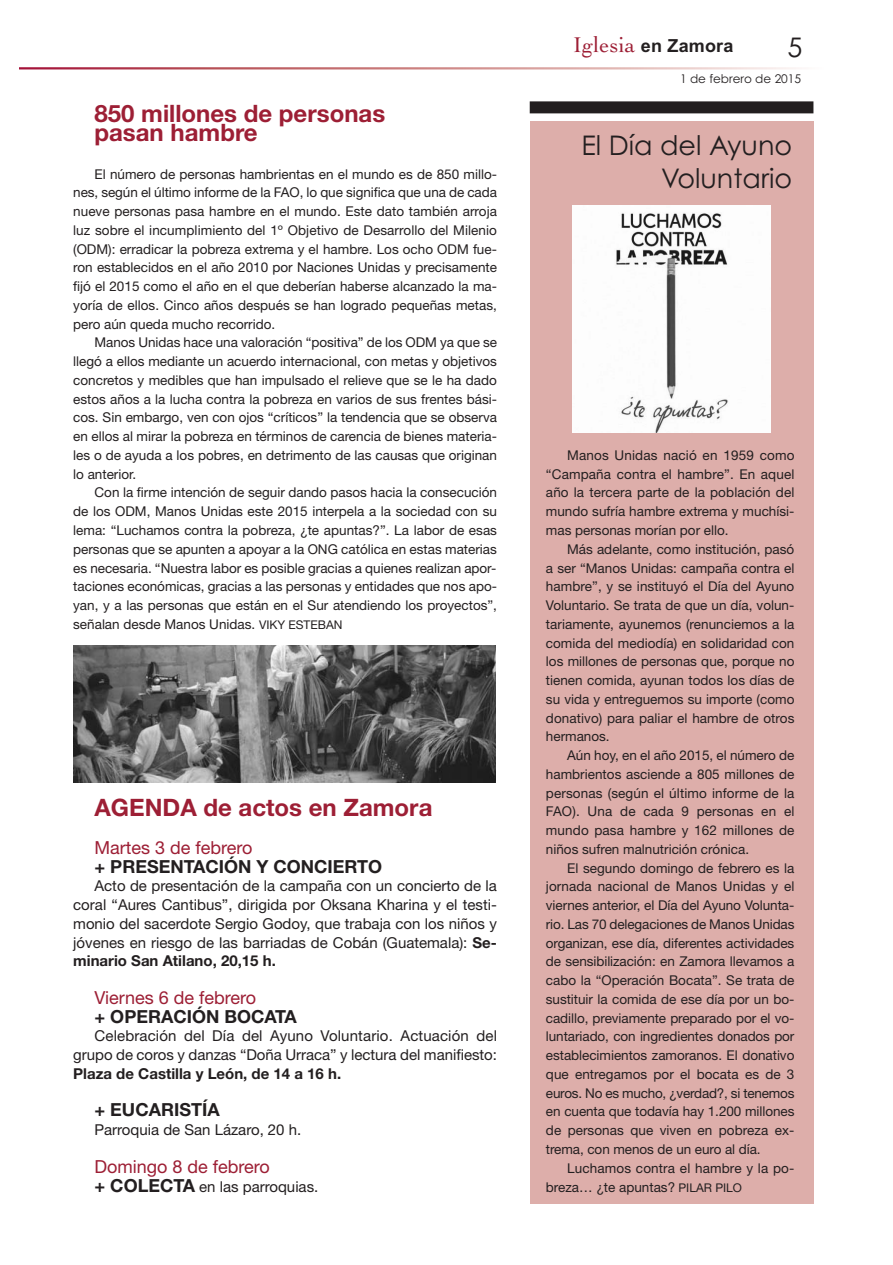
<style>
.page{position:relative;width:893px;height:1265px;background:#fff}
.page>*{position:absolute;margin:0;border:0;box-sizing:border-box;transform-origin:0 0}
.t1{font:27px/32.4px "Century Gothic";color:#231f20;text-align:right}
.t2{font:700 24px/18.8px "Helvetica Neue";color:#9d1f35}
.t3{font:18px "Helvetica Neue";color:#9d1f35}
.t4{font:700 18px "Helvetica Neue";color:#231f20}
.t5{font:700 18px "Arial";letter-spacing:.01em;color:#231f20}
.t6{font:15px/18.8px "Helvetica Neue";color:#231f20;text-align:justify}
.t7{font:700 15px "Helvetica Neue";color:#231f20}
.t8{font:13.5px/18.8px "Helvetica Neue";color:#231f20;text-align:justify}
.t9{font:12px "Century Gothic";color:#231f20}
.s1{font-size:12px}
.s2{font-weight:700}
.s3{font-weight:700;font-size:18px}
.s4{font-family:"Cochin";font-weight:400;font-size:22.5px;color:#9d1f35}
</style>
<div class="page">
<img style="left:20px;top:67px;width:776px;height:2px">
<div style="left:530px;top:121px;width:283px;height:1082px;background:#ddaeaa"></div>
<div style="left:529px;top:101px;width:284px;height:12px;background:#231f20"></div>
<img style="left:73px;top:645px;width:423px;height:137px">
<img style="left:572px;top:205px;width:199px;height:227px">
<h2 class="t2" style="left:94px;top:107px;width:292px">850 millones de personas pasan hambre</h2>
<p class="t8" style="left:73px;top:166px;width:425px;text-indent:21px">El número de personas hambrientas en el mundo es de 850 millo&shy;nes, según el último informe de la FAO, lo que significa que una de cada nueve personas pasa hambre en el mundo. Este dato también arroja luz sobre el incumplimiento del 1º Objetivo de Desarrollo del Milenio (ODM): erradicar la pobreza extrema y el hambre. Los ocho ODM fue&shy;ron establecidos en el año 2010 por Naciones Unidas y precisamente fijó el 2015 como el año en el que deberían haberse alcanzado la ma&shy;yoría de ellos. Cinco años después se han logrado pequeñas metas, pero aún queda mucho recorrido.</p>
<p class="t8" style="left:73px;top:334px;width:425px;text-indent:21px">Manos Unidas hace una valoración “positiva” de los ODM ya que se llegó a ellos mediante un acuerdo internacional, con metas y objetivos concretos y medibles que han impulsado el relieve que se le ha dado estos años a la lucha contra la pobreza en varios de sus frentes bási&shy;cos. Sin embargo, ven con ojos “críticos” la tendencia que se observa en ellos al mirar la pobreza en términos de carencia de bienes materia&shy;les o de ayuda a los pobres, en detrimento de las causas que originan lo anterior.</p>
<p class="t8" style="left:73px;top:484px;width:425px;text-indent:21px">Con la firme intención de seguir dando pasos hacia la consecución de los ODM, Manos Unidas este 2015 interpela a la sociedad con su lema: “Luchamos contra la pobreza, ¿te apuntas?”. La labor de esas personas que se apunten a apoyar a la ONG católica en estas materias es necesaria. “Nuestra labor es posible gracias a quienes realizan apor&shy;taciones económicas, gracias a las personas y entidades que nos apo&shy;yan, y a las personas que están en el Sur atendiendo los proyectos”, señalan desde Manos Unidas. <span class="s1">VIKY ESTEBAN</span></p>
<h2 class="t2" style="left:94px;top:800px;width:339px">AGENDA de actos en Zamora</h2>
<h3 class="t3" style="left:94px;top:841px;width:159px">Martes 3 de febrero</h3>
<h3 class="t4" style="left:94px;top:859px;width:289px">+ PRESENTACIÓN Y CONCIERTO</h3>
<p class="t6" style="left:73px;top:878px;width:425px;text-indent:21px">Acto de presentación de la campaña con un concierto de la coral “Aures Cantibus”, dirigida por Oksana Kharina y el testi&shy;monio del sacerdote Sergio Godoy, que trabaja con los niños y jóvenes en riesgo de las barriadas de Cobán (Guatemala): <span class="s2">Se&shy;minario San Atilano, 20,15 h.</span></p>
<h3 class="t3" style="left:94px;top:991px;width:163px">Viernes 6 de febrero</h3>
<h3 class="t4" style="left:94px;top:1009px;width:204px">+ OPERACIÓN BOCATA</h3>
<p class="t6" style="left:73px;top:1028px;width:425px;text-align:right">Celebración del Día del Ayuno Voluntario. Actuación del grupo de coros y danzas “Doña Urraca” y lectura del manifiesto:</p>
<p class="t7" style="left:73px;top:1068px;width:269px">Plaza de Castilla y León, de 14 a 16 h.</p>
<h3 class="t4" style="left:94px;top:1103px;width:127px">+ EUCARISTÍA</h3>
<p class="t6" style="left:94px;top:1122px;width:208px">Parroquia de San Lázaro, 20 h.</p>
<h3 class="t3" style="left:94px;top:1159px;width:177px">Domingo 8 de febrero</h3>
<p class="t6" style="left:94px;top:1178px;width:225px"><span class="s3">+ COLECTA</span> en las parroquias.</p>
<h3 class="t5" style="left:573px;top:35px;width:162px"><span class="s4">Iglesia</span> en Zamora</h3>
<h1 class="t1" style="left:787px;top:34px;width:16px">5</h1>
<p class="t9" style="left:680px;top:75px;width:123px">1 de febrero de 2015</p>
<h1 class="t1" style="left:581px;top:132px;width:212px">El Día del Ayuno<br>Voluntario</h1>
<p class="t8" style="left:546px;top:447px;width:250px;text-indent:21px">Manos Unidas nació en 1959 como “Campaña contra el hambre”. En aquel año la tercera parte de la población del mundo sufría hambre extrema y muchísi&shy;mas personas morían por ello.</p>
<p class="t8" style="left:546px;top:541px;width:250px;text-indent:21px">Más adelante, como institución, pasó a ser “Manos Unidas: campaña contra el hambre”, y se instituyó el Día del Ayuno Voluntario. Se trata de que un día, volun&shy;tariamente, ayunemos (renunciemos a la comida del mediodía) en solidaridad con los millones de personas que, porque no tienen comida, ayunan todos los días de su vida y entreguemos su importe (como donativo) para paliar el hambre de otros hermanos.</p>
<p class="t8" style="left:546px;top:747px;width:250px;text-indent:21px">Aún hoy, en el año 2015, el número de hambrientos asciende a 805 millones de personas (según el último informe de la FAO). Una de cada 9 personas en el mundo pasa hambre y 162 millones de niños sufren malnutrición crónica.</p>
<p class="t8" style="left:546px;top:859px;width:250px;text-indent:21px">El segundo domingo de febrero es la jornada nacional de Manos Unidas y el viernes anterior, el Día del Ayuno Volunta&shy;rio. Las 70 delegaciones de Manos Unidas organizan, ese día, diferentes actividades de sensibilización: en Zamora llevamos a cabo la “Operación Bocata”. Se trata de sustituir la comida de ese día por un bo&shy;cadillo, previamente preparado por el vo&shy;luntariado, con ingredientes donados por establecimientos zamoranos. El donativo que entregamos por el bocata es de 3 euros. No es mucho, ¿verdad?, si tenemos en cuenta que todavía hay 1.200 millones de personas que viven en pobreza ex&shy;trema, con menos de un euro al día.</p>
<p class="t8" style="left:546px;top:1159px;width:250px;text-indent:21px">Luchamos contra el hambre y la po&shy;breza… ¿te apuntas? <span class="s1">PILAR PILO</span></p>
</div>
